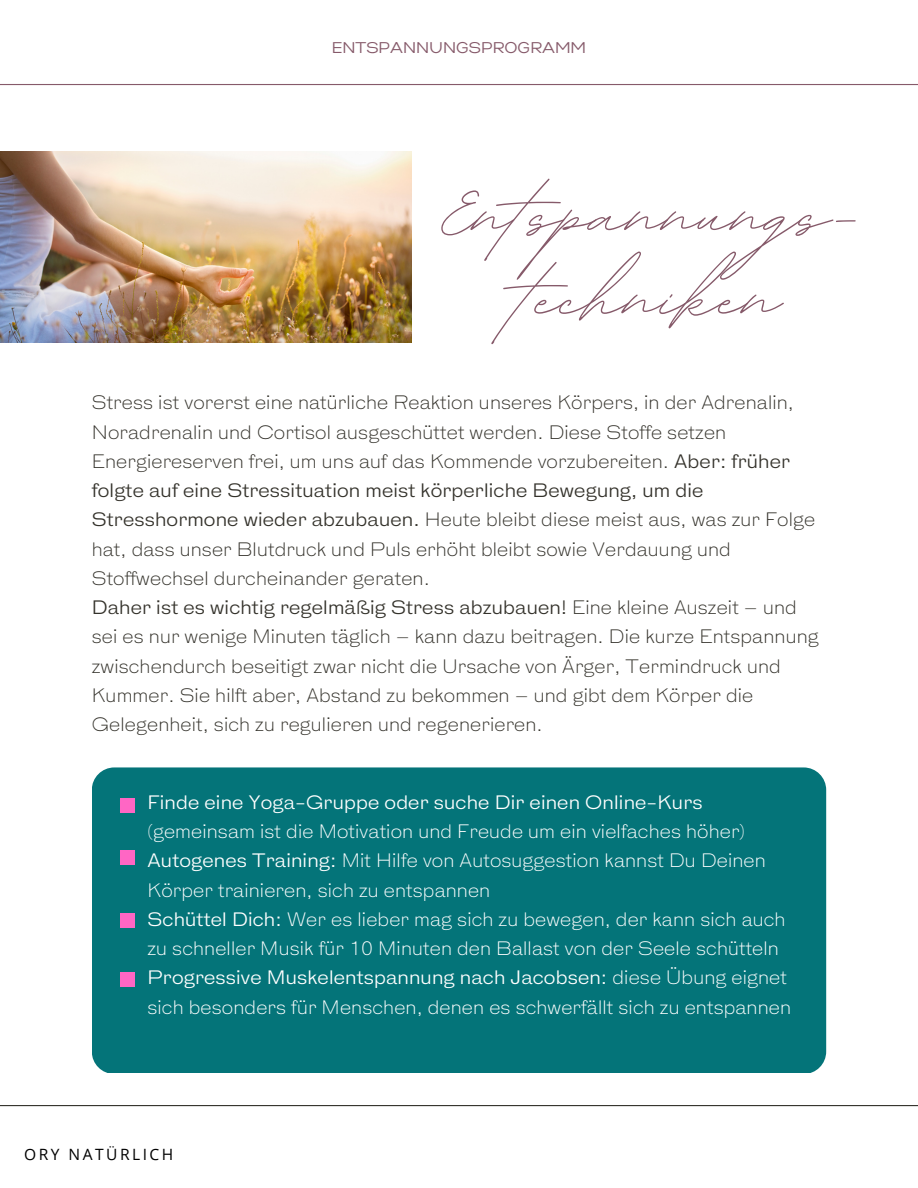
<style>
.page{position:relative;width:918px;height:1188px;background:#fff}
.page>*{position:absolute;margin:0;border:0;box-sizing:border-box;transform-origin:0 0}
.t1{font:121.5px "BD Script";color:#865a6a}
.t2{font:300 18.3px/29.2px "HK Gothic";letter-spacing:.01em;color:#34322b}
.t3{font:300 18.3px/29.2px "HK Gothic";letter-spacing:.01em;color:#fff}
.t4{font:18.3px "HK Gothic";letter-spacing:.01em;color:#fff}
.t5{font:15.6px "Open Sans";letter-spacing:.16em;color:#000}
.t6{font:15.45px "Gabriel Sans";color:#865a6a}
.s1{font-weight:400}
</style>
<div class="page">
<hr style="left:0;top:1105px;width:918px;height:1px;background:#34322b">
<hr style="left:0;top:84px;width:918px;height:1px;background:#865a6a">
<img style="left:0;top:151px;width:412px;height:191px">
<div style="left:92px;top:767px;width:734px;height:306px;background:#047479;border-radius:22px"></div>
<div style="left:120px;top:798px;width:15px;height:14px;background:#ff66c4"></div>
<div style="left:120px;top:851px;width:15px;height:14px;background:#ff66c4"></div>
<div style="left:120px;top:913px;width:15px;height:15px;background:#ff66c4"></div>
<div style="left:120px;top:972px;width:15px;height:14px;background:#ff66c4"></div>
<p class="t6" style="left:332px;top:41px;width:256px">ENTSPANNUNGSPROGRAMM</p>
<h1 class="t1" style="left:440px;top:134px;width:419px">Entspannungs-</h1>
<h1 class="t1" style="left:518px;top:218px;width:264px">techniken</h1>
<p class="t2" style="left:92px;top:389px;width:728px">Stress ist vorerst eine natürliche Reaktion unseres Körpers, in der Adrenalin, Noradrenalin und Cortisol ausgeschüttet werden. Diese Stoffe setzen Energiereserven frei, um uns auf das Kommende vorzubereiten. <span class="s1">Aber: früher folgte auf eine Stressituation meist körperliche Bewegung, um die Stresshormone wieder abzubauen.</span> Heute bleibt diese meist aus, was zur Folge hat, dass unser Blutdruck und Puls erhöht bleibt sowie Verdauung und Stoffwechsel durcheinander geraten.<br><span class="s1">Daher ist es wichtig regelmäßig Stress abzubauen!</span> Eine kleine Auszeit – und sei es nur wenige Minuten täglich – kann dazu beitragen. Die kurze Entspannung zwischendurch beseitigt zwar nicht die Ursache von Ärger, Termindruck und Kummer. Sie hilft aber, Abstand zu bekommen – und gibt dem Körper die Gelegenheit, sich zu regulieren und regenerieren.</p>
<p class="t4" style="left:148px;top:792px;width:557px">Finde eine Yoga-Gruppe oder suche Dir einen Online-Kurs</p>
<p class="t3" style="left:148px;top:818px;width:645px">(gemeinsam ist die Motivation und Freude um ein vielfaches höher)<br><span class="s1">Autogenes Training:</span> Mit Hilfe von Autosuggestion kannst Du Deinen Körper trainieren, sich zu entspannen<br><span class="s1">Schüttel Dich:</span> Wer es lieber mag sich zu bewegen, der kann sich auch zu schneller Musik für 10 Minuten den Ballast von der Seele schütteln <span class="s1">Progressive Muskelentspannung nach Jacobsen:</span> diese Übung eignet sich besonders für Menschen, denen es schwerfällt sich zu entspannen</p>
<p class="t5" style="left:24px;top:1143px;width:151px">ORY NATÜRLICH</p>
</div>
